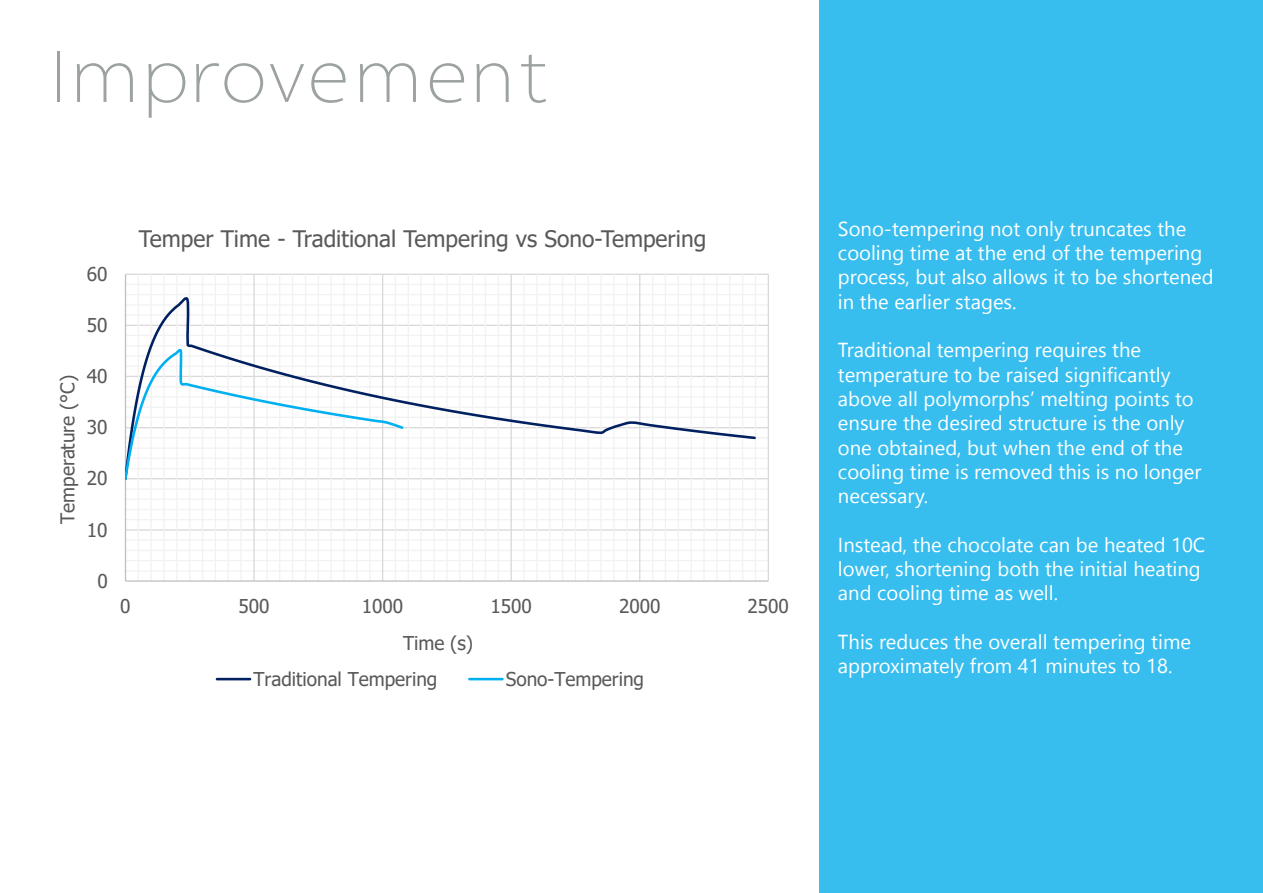
<style>
.page{position:relative;width:1263px;height:893px;background:#fff}
.page>*{position:absolute;margin:0;border:0;box-sizing:border-box;transform-origin:0 0}
.t1{font:71.7px "Myriad CAD";letter-spacing:-.01em;color:#9ca1a2}
.t2{font:22.8px "Tahoma";color:#595959}
.t3{font:20.25px "Segoe UI Symbol";color:#fff}
.t4{font:19.05px "Tahoma";letter-spacing:-.005em;color:#595959}
</style>
<div class="page">
<div style="left:820px;top:0;width:443px;height:893px;background:#37beef"></div>
<svg style="left:125px;top:273px;width:644px;height:408px"></svg>
<p class="t1" style="left:48px;top:35px;width:504px">Improvement</p>
<p class="t4" style="left:87px;top:261px;width:22px">60</p>
<p class="t4" style="left:87px;top:312px;width:22px">50</p>
<p class="t2" style="left:139px;top:223px;width:569px">Temper Time - Traditional Tempering vs Sono-Tempering</p>
<p class="t4" style="left:55px;top:524px;width:150px;rotate:-90deg">Temperature (°C)</p>
<p class="t4" style="left:87px;top:363px;width:22px">40</p>
<p class="t4" style="left:87px;top:414px;width:22px">30</p>
<p class="t4" style="left:87px;top:466px;width:22px">20</p>
<p class="t4" style="left:87px;top:517px;width:22px">10</p>
<p class="t4" style="left:97px;top:568px;width:12px">0</p>
<p class="t4" style="left:120px;top:593px;width:12px">0</p>
<p class="t4" style="left:238px;top:593px;width:33px">500</p>
<p class="t4" style="left:362px;top:593px;width:43px">1000</p>
<p class="t4" style="left:490px;top:593px;width:43px">1500</p>
<p class="t4" style="left:619px;top:593px;width:43px">2000</p>
<p class="t4" style="left:748px;top:593px;width:43px">2500</p>
<p class="t4" style="left:403px;top:630px;width:72px">Time (s)</p>
<p class="t4" style="left:253px;top:666px;width:185px">Traditional Tempering</p>
<p class="t4" style="left:506px;top:666px;width:140px">Sono-Tempering</p>
<p class="t3" style="left:849px;top:217px;width:52px">□■□ ▼</p>
<p class="t3" style="left:961px;top:217px;width:205px">■ ■□▼ □■● ▼ ◆■ ▼ ▲ ▼</p>
<p class="t3" style="left:847px;top:241px;width:71px">□□● ■ ▼</p>
<p class="t3" style="left:1023px;top:241px;width:61px">■ □ ▼</p>
<p class="t3" style="left:1179px;top:241px;width:13px">■</p>
<p class="t3" style="left:857px;top:266px;width:234px">□ ▲▲ ◆▼ ●▲□ ●●□ ▲ ▼ ▼□</p>
<p class="t3" style="left:1123px;top:266px;width:70px">▲□▼■</p>
<p class="t3" style="left:922px;top:290px;width:50px">● ▲▼</p>
<p class="t3" style="left:881px;top:339px;width:64px">▼□■ ● ▼</p>
<p class="t3" style="left:1006px;top:339px;width:114px">■ ❑◆ ▲ ▼</p>
<p class="t3" style="left:912px;top:363px;width:61px">▼◆ ▼□</p>
<p class="t3" style="left:1028px;top:363px;width:75px">▲ ▲ ■</p>
<p class="t3" style="left:1137px;top:363px;width:25px">■▼●</p>
<p class="t3" style="left:908px;top:387px;width:46px">●● □●</p>
<p class="t3" style="left:1068px;top:387px;width:30px">●▼■</p>
<p class="t3" style="left:1126px;top:387px;width:69px">□ ■▼▲ ▼□</p>
<p class="t3" style="left:848px;top:411px;width:63px">■▲◆ ▼</p>
<p class="t3" style="left:960px;top:411px;width:111px">▲ ▲▼ ◆ ▼◆</p>
<p class="t3" style="left:1146px;top:411px;width:30px">□■●</p>
<p class="t3" style="left:838px;top:436px;width:98px">□■ □▼ ■</p>
<p class="t3" style="left:1102px;top:436px;width:61px">■ □ ▼</p>
<p class="t3" style="left:847px;top:460px;width:71px">□□● ■ ▼</p>
<p class="t3" style="left:960px;top:460px;width:72px">▲ □❖</p>
<p class="t3" style="left:1058px;top:460px;width:115px">▼ ▲ ▲ ■□ ●□■</p>
<p class="t3" style="left:838px;top:484px;width:61px">■ ▲▲</p>
<p class="t3" style="left:843px;top:533px;width:28px">■▲▼</p>
<p class="t3" style="left:913px;top:533px;width:112px">▼ □□●▼</p>
<p class="t3" style="left:1059px;top:533px;width:13px">■</p>
<p class="t3" style="left:895px;top:557px;width:86px">▲□▼■■</p>
<p class="t3" style="left:1009px;top:557px;width:44px">□▼ ▼</p>
<p class="t3" style="left:1084px;top:557px;width:45px">■▼ ●</p>
<p class="t3" style="left:848px;top:582px;width:109px">■ □□● ■ ▼</p>
<p class="t3" style="left:1005px;top:582px;width:51px">▲ ●●</p>
<p class="t3" style="left:865px;top:630px;width:97px">▲ ◆ ▲ ▼</p>
<p class="t3" style="left:1038px;top:630px;width:24px">●● ▼</p>
<p class="t3" style="left:879px;top:654px;width:77px">□ ▼●</p>
<p class="t3" style="left:1068px;top:654px;width:74px">■◆▼ ▲ ▼□</p>
</div>
